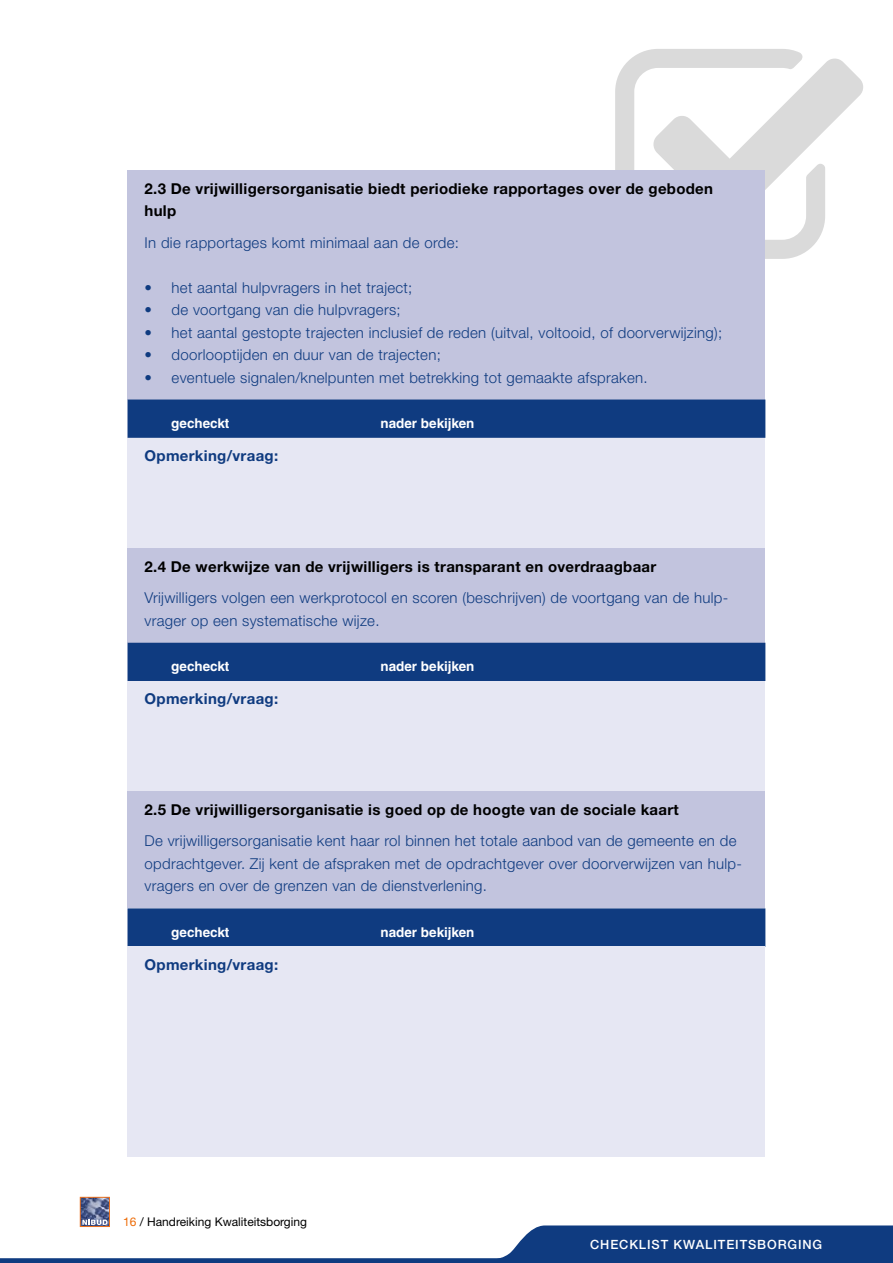
<style>
.page{position:relative;width:893px;height:1263px;background:#fff}
.page>*{position:absolute;margin:0;border:0;box-sizing:border-box;transform-origin:0 0}
.t1{font:300 15px/22.5px "Helvetica Neue LT Std";letter-spacing:.02em;color:#0f3b80}
.Heading_3{font:700 15px/22.5px "Helvetica Neue LT Std";letter-spacing:.02em;color:#000}
.opm_vraag{font:700 15px "Helvetica Neue LT Std";letter-spacing:.02em;color:#0f3b80}
.t2{font:700 13.5px "Helvetica LT Std";color:#fff}
.t3{font:500 12.75px "Helvetica Neue LT Std";letter-spacing:.07em;color:#fff}
.t4{font:12px "Helvetica Neue LT Std";color:#000}
.s1{color:#ed6b06}
</style>
<div class="page">
<div style="left:128px;top:170px;width:637px;height:987px;background:#e6e7f3"></div>
<img style="left:82px;top:1199px;width:26px;height:21px">
<div style="left:80px;top:1197px;width:30px;height:30px;border:1px solid #ee721e"></div>
<svg style="left:82px;top:1220px;width:26px;height:5px"></svg>
<svg style="left:500px;top:1225px;width:393px;height:33px;background:#1f4888"></svg>
<div style="left:0;top:1258px;width:893px;height:5px;background:#0f3b80"></div>
<div style="left:128px;top:170px;width:637px;height:229px;background:#c2c4de"></div>
<div style="left:128px;top:399px;width:637px;height:39px;background:#0f3b80"></div>
<div style="left:128px;top:548px;width:637px;height:95px;background:#c2c4de"></div>
<div style="left:128px;top:643px;width:637px;height:38px;background:#0f3b80"></div>
<div style="left:128px;top:791px;width:637px;height:117px;background:#c2c4de"></div>
<div style="left:128px;top:908px;width:637px;height:38px;background:#0f3b80"></div>
<p class="Heading_3" style="left:145px;top:177px;width:570px">2.3 De vrijwilligersorganisatie biedt periodieke rapportages over de geboden hulp</p>
<p class="t1" style="left:145px;top:231px;width:316px">In die rapportages komt minimaal aan de orde:</p>
<p class="t1" style="left:145px;top:276px;width:269px">• het aantal hulpvragers in het traject;</p>
<p class="t1" style="left:145px;top:298px;width:258px">• de voortgang van die hulpvragers;</p>
<p class="t1" style="left:145px;top:321px;width:579px">• het aantal gestopte trajecten inclusief de reden (uitval, voltooid, of doorverwijzing);</p>
<p class="t1" style="left:145px;top:343px;width:298px">• doorlooptijden en duur van de trajecten;</p>
<p class="t1" style="left:145px;top:366px;width:505px">• eventuele signalen/knelpunten met betrekking tot gemaakte afspraken.</p>
<p class="t2" style="left:171px;top:415px;width:60px">gecheckt</p>
<p class="t2" style="left:380px;top:415px;width:96px">nader bekijken</p>
<p class="opm_vraag" style="left:145px;top:447px;width:135px">Opmerking/vraag:</p>
<p class="Heading_3" style="left:145px;top:555px;width:513px">2.4 De werkwijze van de vrijwilligers is transparant en overdraagbaar</p>
<p class="t1" style="left:145px;top:586px;width:585px">Vrijwilligers volgen een werkprotocol en scoren (beschrijven) de voortgang van de hulp&shy;vrager op een systematische wijze.</p>
<p class="t2" style="left:171px;top:658px;width:60px">gecheckt</p>
<p class="t2" style="left:380px;top:658px;width:96px">nader bekijken</p>
<p class="opm_vraag" style="left:145px;top:690px;width:135px">Opmerking/vraag:</p>
<p class="Heading_3" style="left:145px;top:798px;width:536px">2.5 De vrijwilligersorganisatie is goed op de hoogte van de sociale kaart</p>
<p class="t1" style="left:145px;top:829px;width:599px">De vrijwilligersorganisatie kent haar rol binnen het totale aanbod van de gemeente en de opdrachtgever. Zij kent de afspraken met de opdrachtgever over doorverwijzen van hulp&shy;vragers en over de grenzen van de dienstverlening.</p>
<p class="t2" style="left:171px;top:924px;width:60px">gecheckt</p>
<p class="t2" style="left:380px;top:924px;width:96px">nader bekijken</p>
<p class="opm_vraag" style="left:145px;top:955px;width:135px">Opmerking/vraag:</p>
<p class="t4" style="left:123px;top:1215px;width:185px"><span class="s1">16</span> / Handreiking Kwaliteitsborging</p>
<p class="t3" style="left:590px;top:1236px;width:234px">CHECKLIST KWALITEITSBORGING</p>
</div>
